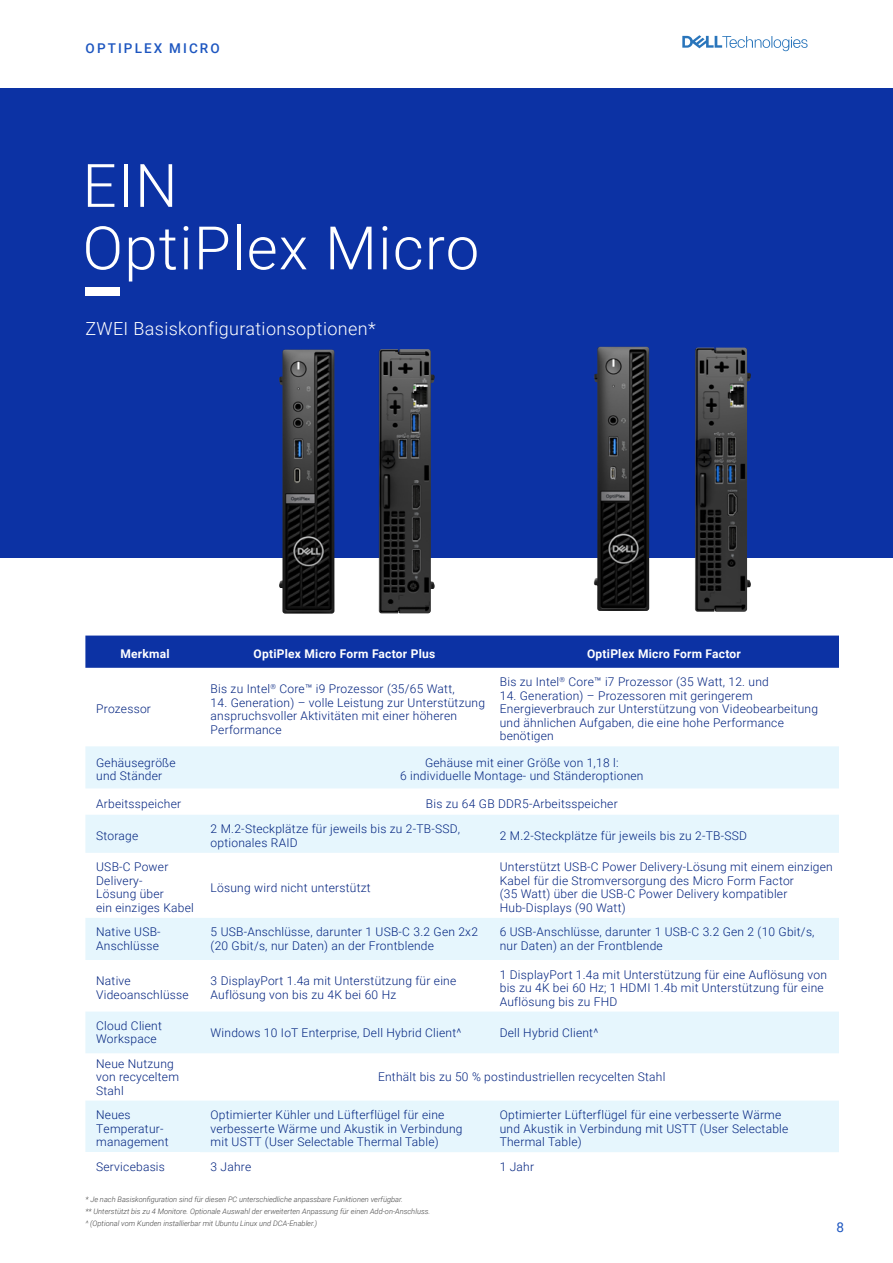
<style>
.page{position:relative;width:893px;height:1263px;background:#fff}
.page>*{position:absolute;margin:0;border:0;box-sizing:border-box;transform-origin:0 0}
.t1{font:300 60px/62.4px "Roboto";letter-spacing:.02em;color:#fff}
.t2{font:300 18px "Roboto";letter-spacing:.02em;color:#fff}
.t3{font:500 13.5px "Roboto";letter-spacing:.155em;color:#1d56c0}
.t4{font:13.5px "Roboto";color:#1d56c0}
.t5{font:300 12px/13.5px "Roboto";letter-spacing:.02em;color:#00227f}
.t6{font:700 12px "Roboto";letter-spacing:.02em;color:#fff}
.t7{font:italic 300 7.5px/12px "Roboto";color:#444}
</style>
<div class="page">
<svg style="left:682px;top:35px;width:126px;height:16px"></svg>
<div style="left:0;top:89px;width:893px;height:469px;background:#0c32a4"></div>
<div style="left:85px;top:635px;width:754px;height:33px;background:#0c32a4"></div>
<svg style="left:85px;top:746px;width:754px;height:107px;fill:#e6f6fd"></svg>
<svg style="left:85px;top:918px;width:754px;height:234px;fill:#e6f6fd"></svg>
<div style="left:85px;top:287px;width:35px;height:9px;background:#fff"></div>
<img style="left:279px;top:349px;width:56px;height:265px">
<img style="left:379px;top:349px;width:56px;height:264px">
<img style="left:695px;top:347px;width:56px;height:265px">
<img style="left:593px;top:346px;width:56px;height:265px">
<p class="t3" style="left:86px;top:39px;width:136px">OPTIPLEX MICRO</p>
<h1 class="t1" style="left:82px;top:152px;width:398px">EIN<br>OptiPlex Micro</h1>
<h2 class="t2" style="left:85px;top:316px;width:292px">ZWEI Basiskonfigurationsoptionen*</h2>
<p class="t6" style="left:120px;top:645px;width:51px">Merkmal</p>
<p class="t6" style="left:254px;top:645px;width:183px">OptiPlex Micro Form Factor Plus</p>
<p class="t6" style="left:587px;top:645px;width:155px">OptiPlex Micro Form Factor</p>
<p class="t5" style="left:96px;top:702px;width:56px">Prozessor</p>
<p class="t5" style="left:211px;top:682px;width:246px">Bis zu Intel<sup>®</sup> Core™ i9 Prozessor (35/65 Watt,</p>
<p class="t5" style="left:211px;top:695px;width:276px">14. Generation) – volle Leistung zur Unterstützung anspruchsvoller Aktivitäten mit einer höheren<br>Performance</p>
<p class="t5" style="left:500px;top:675px;width:271px">Bis zu Intel<sup>®</sup> Core™ i7 Prozessor (35 Watt, 12. und</p>
<p class="t5" style="left:500px;top:688px;width:320px">14. Generation) – Prozessoren mit geringerem Energieverbrauch zur Unterstützung von Videobearbeitung und ähnlichen Aufgaben, die eine hohe Performance benötigen</p>
<p class="t5" style="left:96px;top:755px;width:81px">Gehäusegröße und Ständer</p>
<p class="t5" style="left:400px;top:755px;width:245px;text-align:center">Gehäuse mit einer Größe von 1,18 l:<br>6 individuelle Montage- und Ständeroptionen</p>
<p class="t5" style="left:96px;top:796px;width:86px">Arbeitsspeicher</p>
<p class="t5" style="left:426px;top:796px;width:193px">Bis zu 64 GB DDR5-Arbeitsspeicher</p>
<p class="t5" style="left:96px;top:828px;width:44px">Storage</p>
<p class="t5" style="left:211px;top:822px;width:251px">2 M.2-Steckplätze für jeweils bis zu 2-TB-SSD, optionales RAID</p>
<p class="t5" style="left:500px;top:829px;width:249px">2 M.2-Steckplätze für jeweils bis zu 2-TB-SSD</p>
<p class="t5" style="left:96px;top:860px;width:99px">USB-C Power<br>Delivery-<br>Lösung über<br>ein einziges Kabel</p>
<p class="t5" style="left:500px;top:860px;width:335px">Unterstützt USB-C Power Delivery-Lösung mit einem einzigen Kabel für die Stromversorgung des Micro Form Factor<br>(35 Watt) über die USB-C Power Delivery kompatibler Hub-Displays (90 Watt)</p>
<p class="t5" style="left:211px;top:880px;width:162px">Lösung wird nicht unterstützt</p>
<p class="t5" style="left:96px;top:925px;width:66px">Native USB-<br>Anschlüsse</p>
<p class="t5" style="left:211px;top:925px;width:269px">5 USB-Anschlüsse, darunter 1 USB-C 3.2 Gen 2x2 (20 Gbit/s, nur Daten) an der Frontblende</p>
<p class="t5" style="left:500px;top:925px;width:316px">6 USB-Anschlüsse, darunter 1 USB-C 3.2 Gen 2 (10 Gbit/s, nur Daten) an der Frontblende</p>
<p class="t5" style="left:96px;top:974px;width:94px">Native<br>Videoanschlüsse</p>
<p class="t5" style="left:211px;top:974px;width:247px">3 DisplayPort 1.4a mit Unterstützung für eine<br>Auflösung von bis zu 4K bei 60 Hz</p>
<p class="t5" style="left:500px;top:967px;width:329px">1 DisplayPort 1.4a mit Unterstützung für eine Auflösung von bis zu 4K bei 60 Hz; 1 HDMI 1.4b mit Unterstützung für eine<br>Auflösung bis zu FHD</p>
<p class="t5" style="left:96px;top:1018px;width:67px">Cloud Client<br>Workspace</p>
<p class="t5" style="left:211px;top:1025px;width:252px">Windows 10 IoT Enterprise, Dell Hybrid Client^</p>
<p class="t5" style="left:500px;top:1025px;width:100px">Dell Hybrid Client^</p>
<p class="t5" style="left:96px;top:1056px;width:84px">Neue Nutzung von recyceltem<br>Stahl</p>
<p class="t5" style="left:378px;top:1070px;width:289px">Enthält bis zu 50 % postindustriellen recycelten Stahl</p>
<p class="t5" style="left:96px;top:1108px;width:74px">Neues<br>Temperatur&shy;management</p>
<p class="t5" style="left:211px;top:1108px;width:253px">Optimierter Kühler und Lüfterflügel für eine verbesserte Wärme und Akustik in Verbindung mit USTT (User Selectable Thermal Table)</p>
<p class="t5" style="left:500px;top:1108px;width:290px">Optimierter Lüfterflügel für eine verbesserte Wärme und Akustik in Verbindung mit USTT (User Selectable<br>Thermal Table)</p>
<p class="t5" style="left:96px;top:1159px;width:70px">Servicebasis</p>
<p class="t5" style="left:211px;top:1159px;width:42px">3 Jahre</p>
<p class="t5" style="left:500px;top:1159px;width:36px">1 Jahr</p>
<p class="t7" style="left:85px;top:1193px;width:346px">* Je nach Basiskonfiguration sind für diesen PC unterschiedliche anpassbare Funktionen verfügbar.<br>** Unterstützt bis zu 4 Monitore. Optionale Auswahl der erweiterten Anpassung für einen Add-on-Anschluss. ^ (Optional vom Kunden installierbar mit Ubuntu Linux und DCA-Enabler.)</p>
<p class="t4" style="left:837px;top:1218px;width:9px">8</p>
</div>
